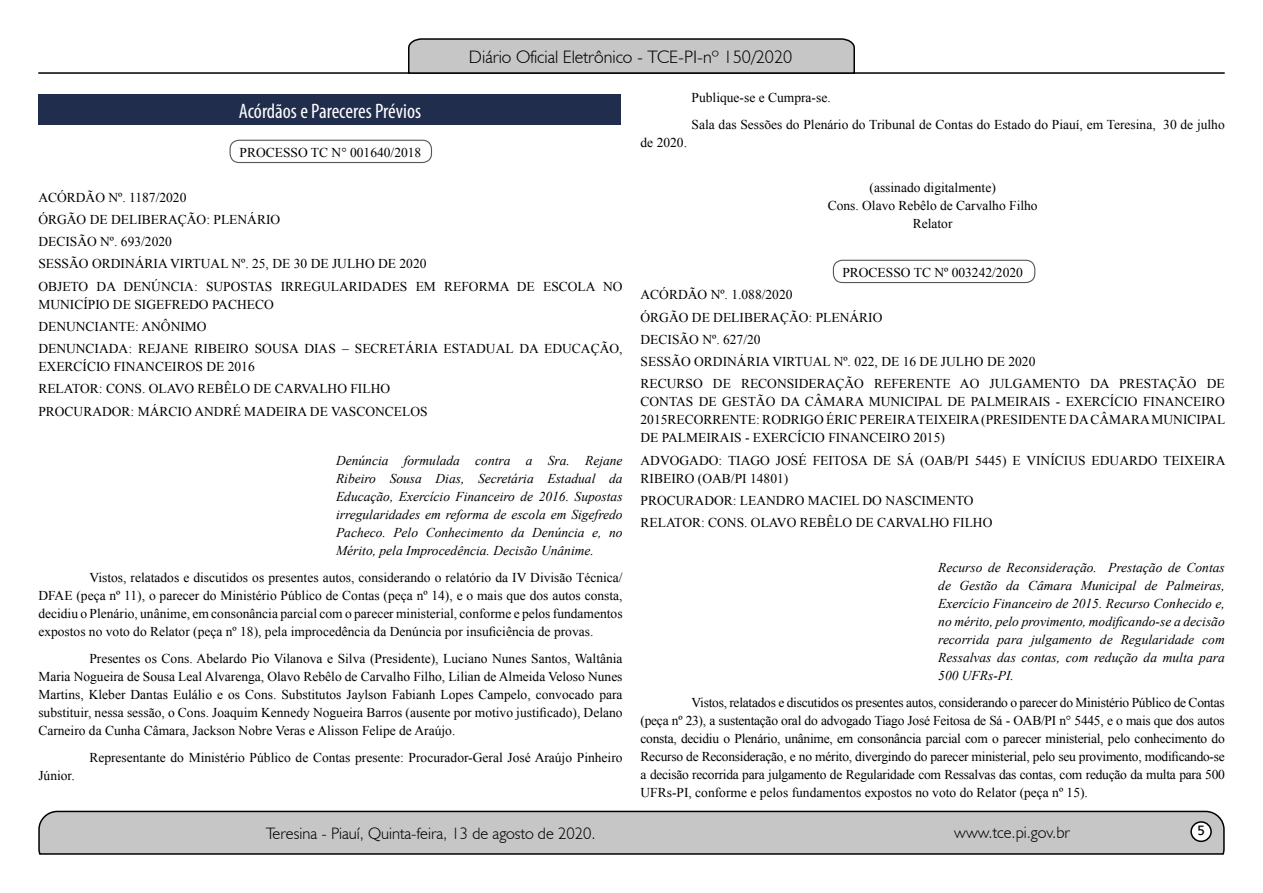
<style>
.page{position:relative;width:1263px;height:893px;background:#fff}
.page>*{position:absolute;margin:0;border:0;box-sizing:border-box;transform-origin:0 0}
.t1{font:condensed 21px "Myriad Pro";color:#fff}
.t2{font:300 18px "Humanist 521 BT";color:#000}
.t3{font:300 16.5px "Humanist 521 BT";color:#000}
.t4{font:15px "Estrangelo Edessa";color:#000}
.t5{font:13.5px/18px "Times New Roman";color:#000}
.t6{font:italic 13.5px/18px "Times New Roman";color:#000;text-align:justify}
</style>
<div class="page">
<svg style="left:38px;top:810px;width:1187px;height:45px;background:#b9b9b9"></svg>
<div style="left:1191px;top:822px;width:20px;height:19px;background:#fff;border-radius:50%"></div>
<div style="left:1190px;top:821px;width:22px;height:21px;border:2px solid #000;border-radius:50%"></div>
<hr style="left:38px;top:72px;width:1187px;height:2px;background:#000">
<svg style="left:407px;top:38px;width:449px;height:36px;background:#b4b4b4"></svg>
<div style="left:230px;top:140px;width:202px;height:23px;border:1px solid #575756;border-radius:9px"></div>
<div style="left:833px;top:260px;width:202px;height:23px;border:1px solid #575756;border-radius:9px"></div>
<div style="left:39px;top:94px;width:582px;height:31px;background:#212d4c"></div>
<h1 class="t1" style="left:239px;top:98px;width:184px">Acórdãos e Pareceres Prévios</h1>
<h2 class="t2" style="left:469px;top:46px;width:325px">Diário Oficial Eletrônico - TCE-PI-nº 150/2020</h2>
<p class="t5" style="left:692px;top:84px;width:535px;line-height:27px">Publique-se e Cumpra-se.<br>Sala das Sessões do Plenário do Tribunal de Contas do Estado do Piauí, em Teresina, 30 de julho</p>
<p class="t5" style="left:240px;top:143px;width:183px">PROCESSO TC N° 001640/2018</p>
<p class="t5" style="left:38px;top:186px;width:586px;line-height:22.2px">ACÓRDÃO Nº. 1187/2020<br>ÓRGÃO DE DELIBERAÇÃO: PLENÁRIO<br>DECISÃO Nº. 693/2020<br>SESSÃO ORDINÁRIA VIRTUAL Nº. 25, DE 30 DE JULHO DE 2020<br>OBJETO DA DENÚNCIA: SUPOSTAS IRREGULARIDADES EM REFORMA DE ESCOLA NO</p>
<p class="t5" style="left:38px;top:293px;width:586px;line-height:22.2px">MUNICÍPIO DE SIGEFREDO PACHECO<br>DENUNCIANTE: ANÔNIMO<br>DENUNCIADA: REJANE RIBEIRO SOUSA DIAS – SECRETÁRIA ESTADUAL DA EDUCAÇÃO,</p>
<p class="t5" style="left:38px;top:355px;width:391px;line-height:22.2px">EXERCÍCIO FINANCEIROS DE 2016<br>RELATOR: CONS. OLAVO REBÊLO DE CARVALHO FILHO<br>PROCURADOR: MÁRCIO ANDRÉ MADEIRA DE VASCONCELOS</p>
<p class="t6" style="left:336px;top:451px;width:288px">Denúncia formulada contra a Sra. Rejane Ribeiro Sousa Dias, Secretária Estadual da Educação, Exercício Financeiro de 2016. Supostas irregularidades em reforma de escola em Sigefredo Pacheco. Pelo Conhecimento da Denúncia e, no Mérito, pela Improcedência. Decisão Unânime.</p>
<p class="t5" style="left:38px;top:568px;width:586px;text-align:justify;text-indent:51px">Vistos, relatados e discutidos os presentes autos, considerando o relatório da IV Divisão Técnica/ DFAE (peça nº 11), o parecer do Ministério Público de Contas (peça nº 14), e o mais que dos autos consta, decidiu o Plenário, unânime, em consonância parcial com o parecer ministerial, conforme e pelos fundamentos expostos no voto do Relator (peça nº 18), pela improcedência da Denúncia por insuficiência de provas.</p>
<p class="t5" style="left:38px;top:649px;width:586px;text-align:justify;text-indent:51px">Presentes os Cons. Abelardo Pio Vilanova e Silva (Presidente), Luciano Nunes Santos, Waltânia Maria Nogueira de Sousa Leal Alvarenga, Olavo Rebêlo de Carvalho Filho, Lilian de Almeida Veloso Nunes Martins, Kleber Dantas Eulálio e os Cons. Substitutos Jaylson Fabianh Lopes Campelo, convocado para substituir, nessa sessão, o Cons. Joaquim Kennedy Nogueira Barros (ausente por motivo justificado), Delano Carneiro da Cunha Câmara, Jackson Nobre Veras e Alisson Felipe de Araújo.</p>
<p class="t5" style="left:89px;top:748px;width:535px">Representante do Ministério Público de Contas presente: Procurador-Geral José Araújo Pinheiro</p>
<p class="t5" style="left:38px;top:766px;width:38px">Júnior.</p>
<p class="t5" style="left:640px;top:133px;width:48px">de 2020.</p>
<p class="t5" style="left:828px;top:178px;width:211px;text-align:center">(assinado digitalmente)<br>Cons. Olavo Rebêlo de Carvalho Filho<br>Relator</p>
<p class="t5" style="left:842px;top:263px;width:182px">PROCESSO TC Nº 003242/2020</p>
<p class="t5" style="left:640px;top:284px;width:586px;line-height:22.2px">ACÓRDÃO Nº. 1.088/2020<br>ÓRGÃO DE DELIBERAÇÃO: PLENÁRIO<br>DECISÃO Nº. 627/20<br>SESSÃO ORDINÁRIA VIRTUAL Nº. 022, DE 16 DE JULHO DE 2020<br>RECURSO DE RECONSIDERAÇÃO REFERENTE AO JULGAMENTO DA PRESTAÇÃO DE</p>
<p class="t5" style="left:640px;top:393px;width:586px;text-align:justify">CONTAS DE GESTÃO DA CÂMARA MUNICIPAL DE PALMEIRAIS - EXERCÍCIO FINANCEIRO 2015RECORRENTE: RODRIGO ÉRIC PEREIRA TEIXEIRA (PRESIDENTE DA CÂMARA MUNICIPAL DE PALMEIRAIS - EXERCÍCIO FINANCEIRO 2015)</p>
<p class="t5" style="left:640px;top:451px;width:586px">ADVOGADO: TIAGO JOSÉ FEITOSA DE SÁ (OAB/PI 5445) E VINÍCIUS EDUARDO TEIXEIRA<br>RIBEIRO (OAB/PI 14801)</p>
<p class="t5" style="left:640px;top:489px;width:353px;line-height:22.2px">PROCURADOR: LEANDRO MACIEL DO NASCIMENTO<br>RELATOR: CONS. OLAVO REBÊLO DE CARVALHO FILHO</p>
<p class="t6" style="left:938px;top:558px;width:288px">Recurso de Reconsideração. Prestação de Contas de Gestão da Câmara Municipal de Palmeiras, Exercício Financeiro de 2015. Recurso Conhecido e, no mérito, pelo provimento, modificando-se a decisão recorrida para julgamento de Regularidade com Ressalvas das contas, com redução da multa para 500 UFRs-PI.</p>
<p class="t5" style="left:640px;top:693px;width:586px;text-align:justify;text-indent:51px">Vistos, relatados e discutidos os presentes autos, considerando o parecer do Ministério Público de Contas (peça nº 23), a sustentação oral do advogado Tiago José Feitosa de Sá - OAB/PI n° 5445, e o mais que dos autos consta, decidiu o Plenário, unânime, em consonância parcial com o parecer ministerial, pelo conhecimento do Recurso de Reconsideração, e no mérito, divergindo do parecer ministerial, pelo seu provimento, modificando-se a decisão recorrida para julgamento de Regularidade com Ressalvas das contas, com redução da multa para 500<br>UFRs-PI, conforme e pelos fundamentos expostos no voto do Relator (peça nº 15).</p>
<p class="t3" style="left:266px;top:823px;width:331px">Teresina - Piauí, Quinta-feira, 13 de agosto de 2020.</p>
<p class="t3" style="left:954px;top:822px;width:117px">www.tce.pi.gov.br</p>
<p class="t4" style="left:1197px;top:823px;width:9px">5</p>
</div>
